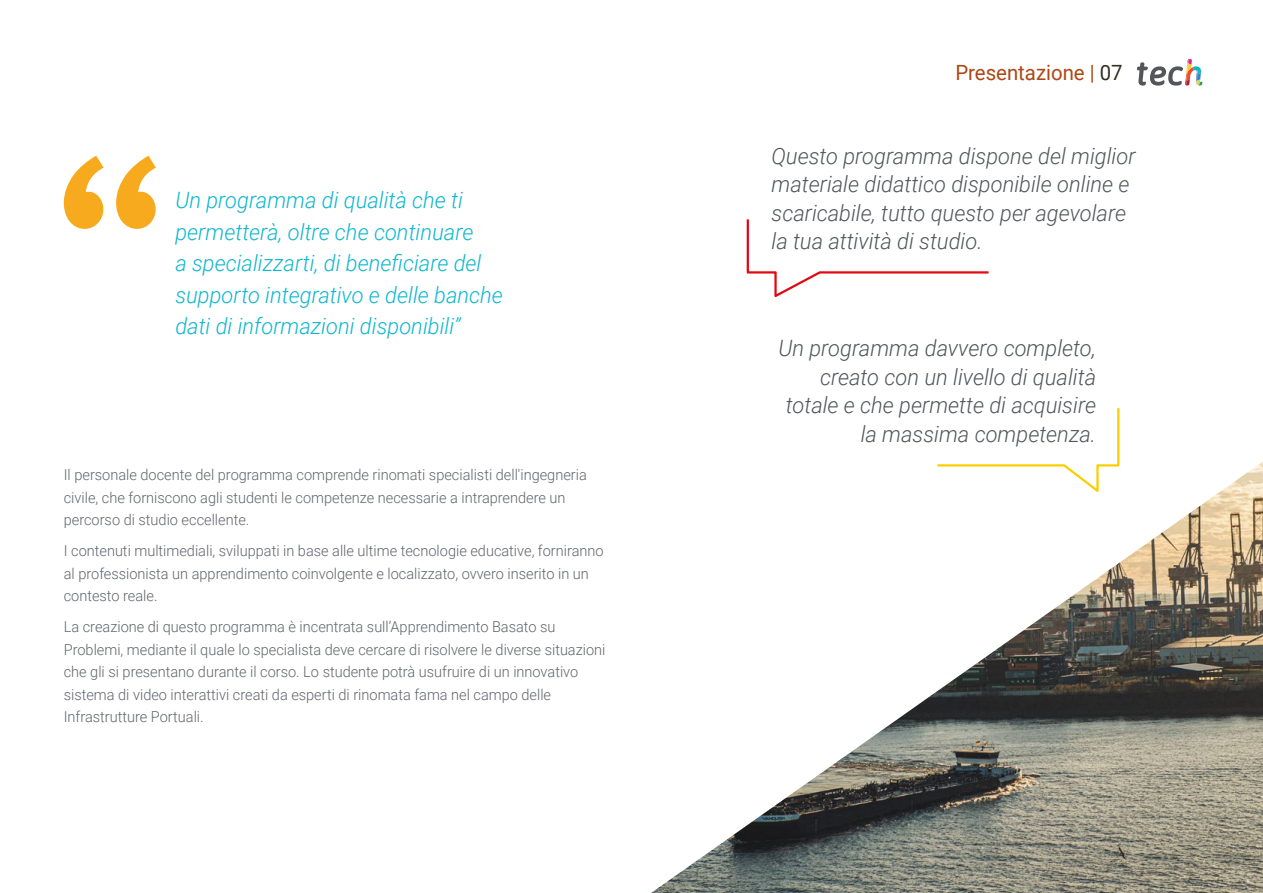
<style>
.page{position:relative;width:1263px;height:893px;background:#fff}
.page>*{position:absolute;margin:0;border:0;box-sizing:border-box;transform-origin:0 0}
.t1{font:italic 300 22.5px/28.5px "Roboto";color:#52555b;text-align:right}
.t2{font:italic 300 22.5px/31.5px "Roboto";color:#0fb6cf}
.t3{font:21px "Roboto";color:#ae4615}
.t4{font:300 15px/22.5px "Roboto";color:#61646a}
.s1{color:#312e20}
</style>
<div class="page">
<svg style="left:64px;top:156px;width:92px;height:73px"></svg>
<svg style="left:1117px;top:408px;width:3px;height:53px"></svg>
<svg style="left:746px;top:219px;width:243px;height:78px"></svg>
<svg style="left:1137px;top:59px;width:65px;height:27px"></svg>
<img style="left:651px;top:461px;width:612px;height:432px">
<h1 class="t2" style="left:175px;top:184px;width:329px">Un programma di qualità che ti permetterà, oltre che continuare<br>a specializzarti, di beneficiare del supporto integrativo e delle banche dati di informazioni disponibili”</h1>
<p class="t4" style="left:64px;top:463px;width:524px">Il personale docente del programma comprende rinomati specialisti dell'ingegneria civile, che forniscono agli studenti le competenze necessarie a intraprendere un percorso di studio eccellente.</p>
<p class="t4" style="left:64px;top:539px;width:541px">I contenuti multimediali, sviluppati in base alle ultime tecnologie educative, forniranno al professionista un apprendimento coinvolgente e localizzato, ovvero inserito in un contesto reale.</p>
<p class="t4" style="left:64px;top:615px;width:543px">La creazione di questo programma è incentrata sull’Apprendimento Basato su Problemi, mediante il quale lo specialista deve cercare di risolvere le diverse situazioni che gli si presentano durante il corso. Lo studente potrà usufruire di un innovativo sistema di video interattivi creati da esperti di rinomata fama nel campo delle Infrastrutture Portuali.</p>
<h2 class="t3" style="left:955px;top:57px;width:169px">Presentazione | <span class="s1">07</span></h2>
<h1 class="t1" style="left:771px;top:141px;width:366px;text-align:left">Questo programma dispone del miglior materiale didattico disponibile online e scaricabile, tutto questo per agevolare la tua attività di studio.</h1>
<h1 class="t1" style="left:778px;top:333px;width:319px">Un programma davvero completo, creato con un livello di qualità totale e che permette di acquisire la massima competenza.</h1>
</div>
